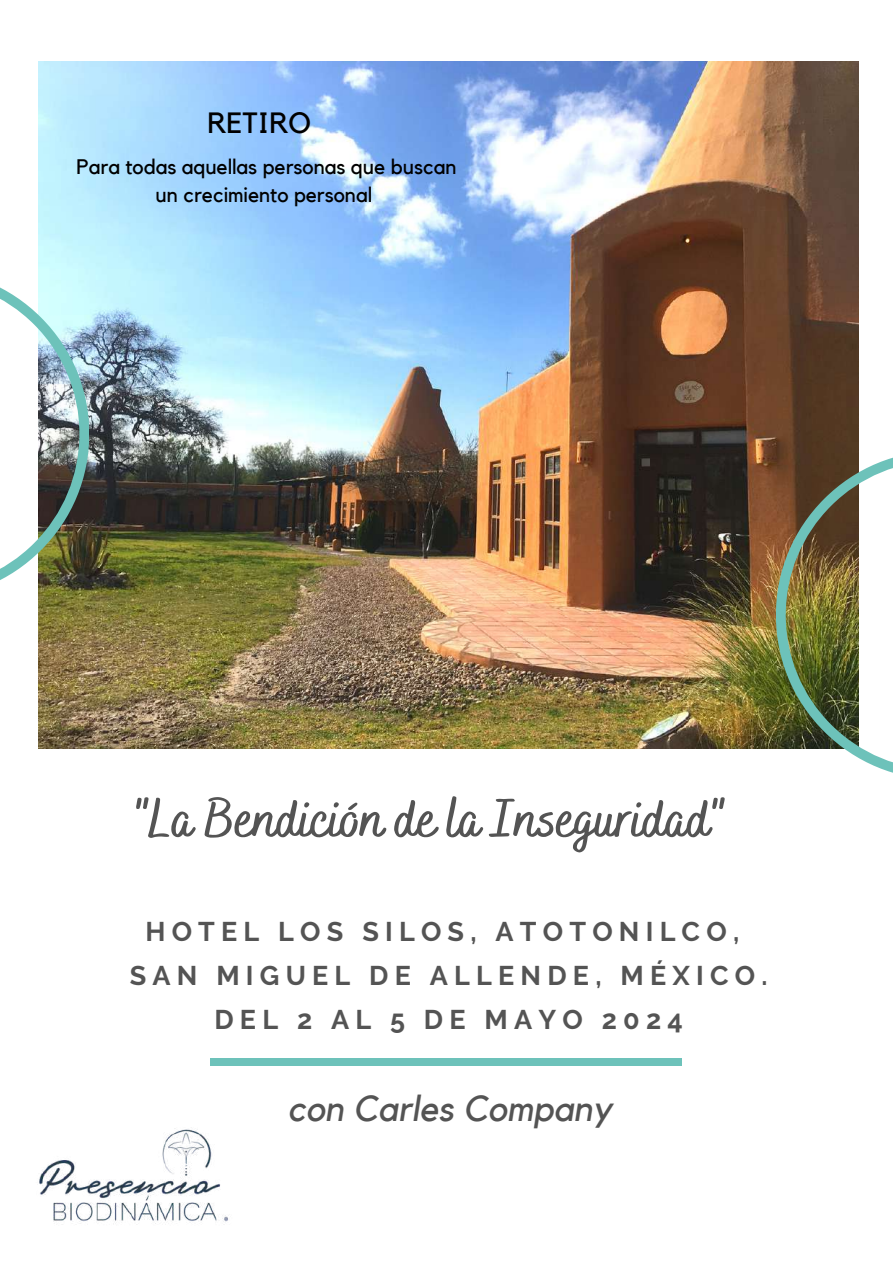
<style>
.page{position:relative;width:893px;height:1264px;background:#fff}
.page>*{position:absolute;margin:0;border:0;box-sizing:border-box;transform-origin:0 0}
.t1{font:700 54px "Bakerie Smooth";color:#545454}
.t2{font:italic 36px "Kollektif";color:#545454}
.t3{font:29.25px "Kollektif";color:#000}
.t4{font:700 27px/43.8px "Raleway";letter-spacing:.23em;color:#545454;text-align:center}
.t5{font:21px/28.2px "Kollektif";color:#000;text-align:center}
</style>
<div class="page">
<div style="left:211px;top:1057px;width:471px;height:8px;background:#6dc2ba"></div>
<img style="left:39px;top:61px;width:819px;height:687px">
<img style="left:775px;top:451px;width:117px;height:322px">
<img style="left:0;top:269px;width:89px;height:329px">
<img style="left:39px;top:1128px;width:189px;height:96px">
<p class="t3" style="left:207px;top:109px;width:105px">RETIRO</p>
<p class="t5" style="left:77px;top:154px;width:381px">Para todas aquellas personas que buscan un crecimiento personal</p>
<h1 class="t1" style="left:134px;top:787px;width:591px">"La Bendición de la Inseguridad"</h1>
<p class="t4" style="left:130px;top:909px;width:639px">HOTEL LOS SILOS, ATOTONILCO,<br>SAN MIGUEL DE ALLENDE, MÉXICO.<br>DEL 2 AL 5 DE MAYO 2024</p>
<h2 class="t2" style="left:287px;top:1091px;width:326px">con Carles Company</h2>
</div>
